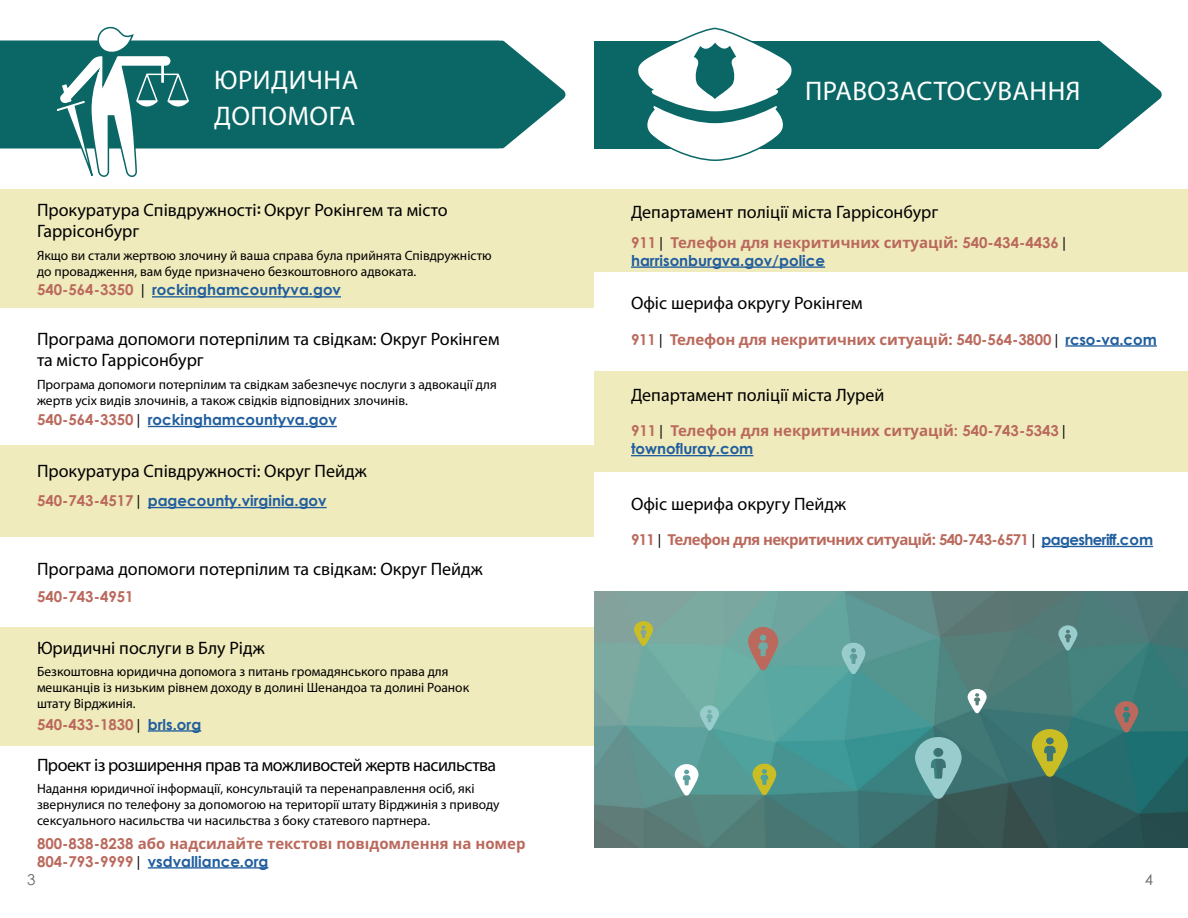
<style>
.page{position:relative;width:1188px;height:918px;background:#fff}
.page>*{position:absolute;margin:0;border:0;box-sizing:border-box;transform-origin:0 0}
.t1{font:27px/36px "Myriad Pro";letter-spacing:.02em;color:#fff}
.t2{font:18px/21.6px "Myriad Pro";color:#000}
.t3{font:18px "Myriad Pro";letter-spacing:-.03em;color:#000}
.t4{font:700 15px "Noto Sans";color:#ba695c}
.t5{font:700 15px "Century Gothic";color:#215e9e}
.t6{font:700 15px "Noto Sans";letter-spacing:-.04em;color:#ba695c}
.t7{font:700 15px "Century Gothic";color:#ba695c}
.t8{font:15px "Century Gothic";color:#666}
.t9{font:13.5px/16.2px "Myriad Pro";color:#000}
.s1{font-family:"Oswald"}
.s2{color:#ba695c}
.s3{font-weight:400;color:#000}
.s4{color:#215e9e}
.s5{font-family:"Century Gothic"}
.s6{font-family:"Century Gothic";font-weight:400;color:#000}
.s7{font-family:"Century Gothic";color:#215e9e}
</style>
<div class="page">
<div style="left:0;top:445px;width:594px;height:92px;background:#efebbd"></div>
<div style="left:0;top:40px;width:499px;height:108px;background:#0a6766"></div>
<svg style="left:499px;top:40px;width:67px;height:109px"></svg>
<svg style="left:54px;top:26px;width:138px;height:151px"></svg>
<div style="left:0;top:189px;width:594px;height:118px;background:#efebbd"></div>
<hr style="left:152px;top:296px;width:189px;height:2px;background:#215e9e">
<hr style="left:148px;top:426px;width:189px;height:1px;background:#215e9e">
<div style="left:0;top:628px;width:594px;height:118px;background:#efebbd"></div>
<hr style="left:148px;top:730px;width:53px;height:2px;background:#215e9e">
<hr style="left:148px;top:867px;width:120px;height:2px;background:#215e9e">
<div style="left:594px;top:189px;width:594px;height:83px;background:#efebbd"></div>
<hr style="left:631px;top:266px;width:194px;height:2px;background:#215e9e">
<hr style="left:1065px;top:345px;width:92px;height:2px;background:#215e9e">
<div style="left:594px;top:41px;width:504px;height:108px;background:#0a6766"></div>
<svg style="left:1097px;top:40px;width:65px;height:109px"></svg>
<svg style="left:638px;top:27px;width:154px;height:134px"></svg>
<hr style="left:148px;top:507px;width:179px;height:1px;background:#215e9e">
<div style="left:594px;top:372px;width:594px;height:100px;background:#efebbd"></div>
<hr style="left:631px;top:455px;width:122px;height:1px;background:#215e9e">
<hr style="left:1042px;top:546px;width:111px;height:1px;background:#215e9e">
<img style="left:594px;top:591px;width:594px;height:257px">
<svg style="left:634px;top:621px;width:19px;height:25px"></svg>
<svg style="left:1032px;top:729px;width:36px;height:48px;background:#8c9e44"></svg>
<svg style="left:753px;top:764px;width:23px;height:32px"></svg>
<svg style="left:748px;top:627px;width:30px;height:44px"></svg>
<svg style="left:1115px;top:701px;width:23px;height:32px"></svg>
<svg style="left:1058px;top:625px;width:19px;height:26px"></svg>
<svg style="left:915px;top:737px;width:47px;height:63px;background:#70a6a6"></svg>
<svg style="left:842px;top:643px;width:23px;height:32px"></svg>
<svg style="left:675px;top:764px;width:24px;height:32px"></svg>
<svg style="left:968px;top:689px;width:19px;height:25px"></svg>
<svg style="left:700px;top:705px;width:19px;height:26px"></svg>
<h1 class="t1" style="left:214px;top:61px;width:146px">ЮРИДИЧНА<br>ДОПОМОГА</h1>
<h2 class="t2" style="left:37px;top:199px;width:412px">Прокуратура Співдружності<span class="s1">:</span> Округ Рокінгем та місто<br>Гаррісонбург</h2>
<p class="t9" style="left:37px;top:247px;width:456px">Якщо ви стали жертвою злочину й ваша справа була прийнята Співдружністю до провадження, вам буде призначено безкоштовного адвоката.</p>
<p class="t5" style="left:37px;top:281px;width:305px"><span class="s2">540-564-3350</span> <span class="s3">|</span> rockinghamcountyva.gov</p>
<h2 class="t2" style="left:37px;top:328px;width:464px">Програма допомоги потерпілим та свідкам: Округ Рокінгем та місто Гаррісонбург</h2>
<p class="t9" style="left:37px;top:376px;width:461px">Програма допомоги потерпілим та свідкам забезпечує послуги з адвокації для жертв усіх видів злочинів, а також свідків відповідних злочинів.</p>
<p class="t5" style="left:37px;top:410px;width:301px"><span class="s2">540-564-3350</span><span class="s3">|</span> rockinghamcountyva.gov</p>
<h2 class="t2" style="left:37px;top:460px;width:331px">Прокуратура Співдружності: Округ Пейдж</h2>
<p class="t5" style="left:37px;top:491px;width:291px"><span class="s2">540-743-4517</span><span class="s3">|</span> pagecounty.virginia.gov</p>
<h2 class="t2" style="left:37px;top:558px;width:447px">Програма допомоги потерпілим та свідкам: Округ Пейдж</h2>
<p class="t7" style="left:37px;top:588px;width:98px">540-743-4951</p>
<h2 class="t2" style="left:37px;top:637px;width:229px">Юридичні послуги в Блу Рідж</h2>
<p class="t9" style="left:37px;top:663px;width:434px">Безкоштовна юридична допомога з питань громадянського права для мешканців із низьким рівнем доходу в долині Шенандоа та долині Роанок штату Вірджинія.</p>
<p class="t7" style="left:37px;top:715px;width:166px">540-433-1830<span class="s3">|</span> <span class="s4">brls.org</span></p>
<h2 class="t3" style="left:37px;top:754px;width:461px">Проект із розширення прав та можливостей жертв насильства</h2>
<p class="t9" style="left:37px;top:780px;width:464px">Надання юридичної інформації, консультацій та перенаправлення осіб, які звернулися по телефону за допомогою на території штату Вірджинія з приводу сексуального насильства чи насильства з боку статевого партнера.</p>
<p class="t4" style="left:37px;top:832px;width:490px"><span class="s5">800-838-8238</span> або надсилайте текстові повідомлення на номер</p>
<p class="t5" style="left:37px;top:852px;width:233px"><span class="s2">804-793-9999</span><span class="s3">|</span> vsdvalliance.org</p>
<h1 class="t1" style="left:805px;top:73px;width:277px">ПРАВОЗАСТОСУВАННЯ</h1>
<h2 class="t2" style="left:631px;top:201px;width:309px">Департамент поліції міста Гаррісонбург</h2>
<p class="t4" style="left:631px;top:232px;width:440px"><span class="s5">911</span><span class="s6">|</span> Телефон для некритичних ситуацій: <span class="s5">540-434-4436</span><span class="s6">|</span></p>
<p class="t5" style="left:631px;top:251px;width:196px">harrisonburgva.gov/police</p>
<h2 class="t2" style="left:631px;top:292px;width:233px">Офіс шерифа округу Рокінгем</h2>
<p class="t4" style="left:631px;top:329px;width:527px"><span class="s5">911</span><span class="s6">|</span> Телефон для некритичних ситуацій: <span class="s5">540-564-3800</span><span class="s6">|</span> <span class="s7">rcso-va.com</span></p>
<h2 class="t2" style="left:631px;top:384px;width:255px">Департамент поліції міста Лурей</h2>
<p class="t4" style="left:631px;top:420px;width:440px"><span class="s5">911</span><span class="s6">|</span> Телефон для некритичних ситуацій<span class="s5">: 540-743-5343</span><span class="s6">|</span></p>
<p class="t5" style="left:631px;top:439px;width:124px">townofluray.com</p>
<h2 class="t2" style="left:631px;top:492px;width:217px">Офіс шерифа округу Пейдж</h2>
<p class="t6" style="left:631px;top:529px;width:524px"><span class="s5">911</span><span class="s6">|</span> Телефон для некритичних ситуацій: <span class="s5">540-743-6571</span><span class="s6">|</span> <span class="s7">pagesheriff.com</span></p>
<p class="t8" style="left:27px;top:870px;width:10px">3</p>
<p class="t8" style="left:1145px;top:870px;width:10px">4</p>
</div>
